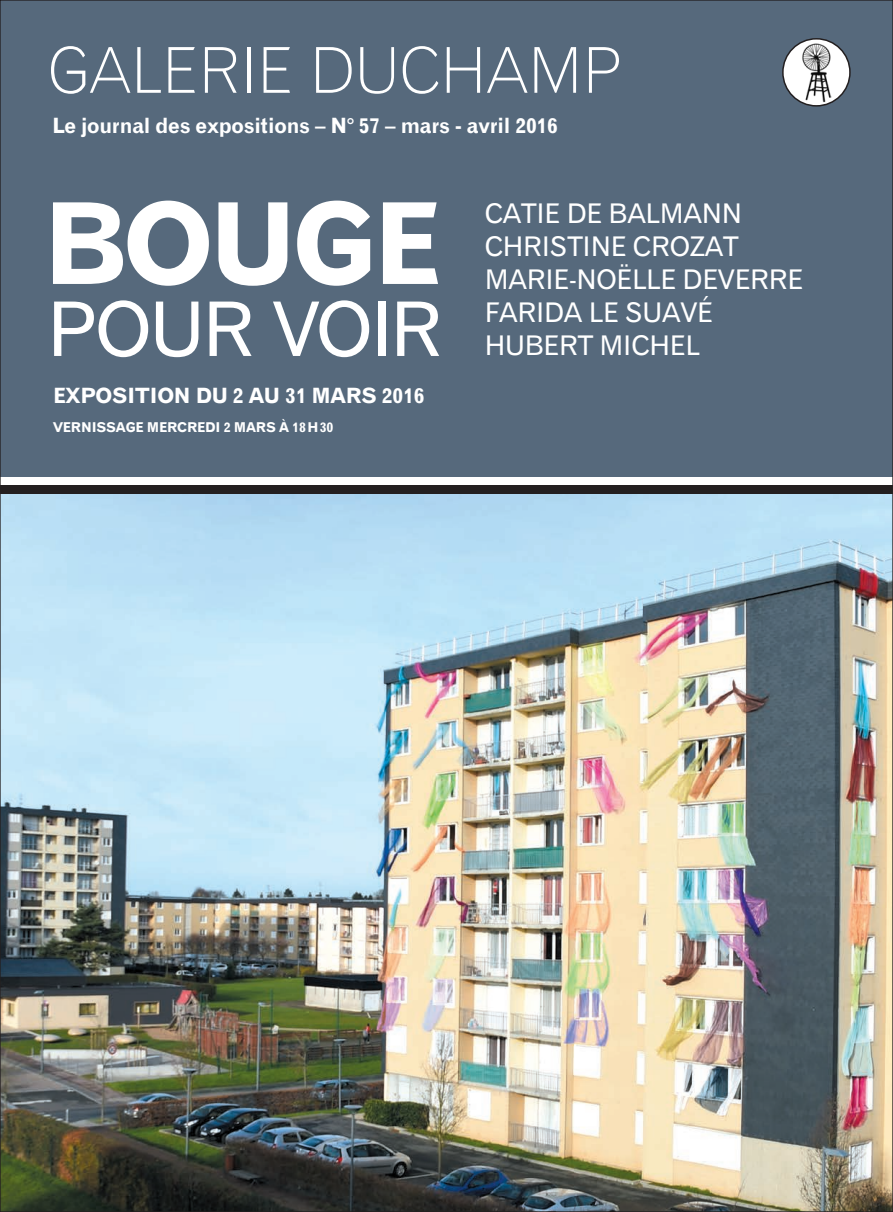
<style>
.page{position:relative;width:893px;height:1212px;background:#fff}
.page>*{position:absolute;margin:0;border:0;box-sizing:border-box;transform-origin:0 0}
.t1{font:112.5px "Gothic 720 BT Bold B";letter-spacing:-.03em;color:#fff}
.t2{font:75px "Gothic 720 BT Roman B";letter-spacing:-.035em;color:#fff}
.t3{font:63px "Gothic 720 BT Light B";color:#fff}
.t4{font:27px/33px "Gothic 720 BT Roman B";letter-spacing:-.01em;color:#fff}
.t5{font:21px "Gothic 720 BT Bold B";letter-spacing:-.01em;color:#fff}
.t6{font:13.5px "Gothic 720 BT Bold B";letter-spacing:-.01em;color:#fff}
</style>
<div class="page">
<img style="left:2px;top:493px;width:889px;height:717px">
<div style="left:0;top:0;width:893px;height:476px;background:#56697c"></div>
<div style="left:783px;top:39px;width:67px;height:67px;background:#fff;border-radius:50%"></div>
<img style="left:801px;top:42px;width:31px;height:60px">
<div style="left:782px;top:38px;width:69px;height:69px;border:2px solid #231f20;border-radius:50%"></div>
<div style="left:0;top:485px;width:893px;height:8px;background:#231f20"></div>
<p class="t3" style="left:48px;top:32px;width:576px">GALERIE DUCHAMP</p>
<p class="t5" style="left:52px;top:112px;width:507px">Le journal des expositions – N° 57 – mars - avril 2016</p>
<p class="t1" style="left:43px;top:175px;width:399px">BOUGE</p>
<p class="t2" style="left:47px;top:284px;width:397px">POUR VOIR</p>
<p class="t5" style="left:53px;top:383px;width:373px">EXPOSITION DU 2 AU 31 MARS 2016</p>
<p class="t6" style="left:53px;top:419px;width:282px">VERNISSAGE MERCREDI 2 MARS À 18H30</p>
<p class="t4" style="left:485px;top:196px;width:320px">CATIE DE BALMANN<br>CHRISTINE CROZAT<br>MARIE-NOËLLE DEVERRE<br>FARIDA LE SUAVÉ<br>HUBERT MICHEL</p>
</div>
